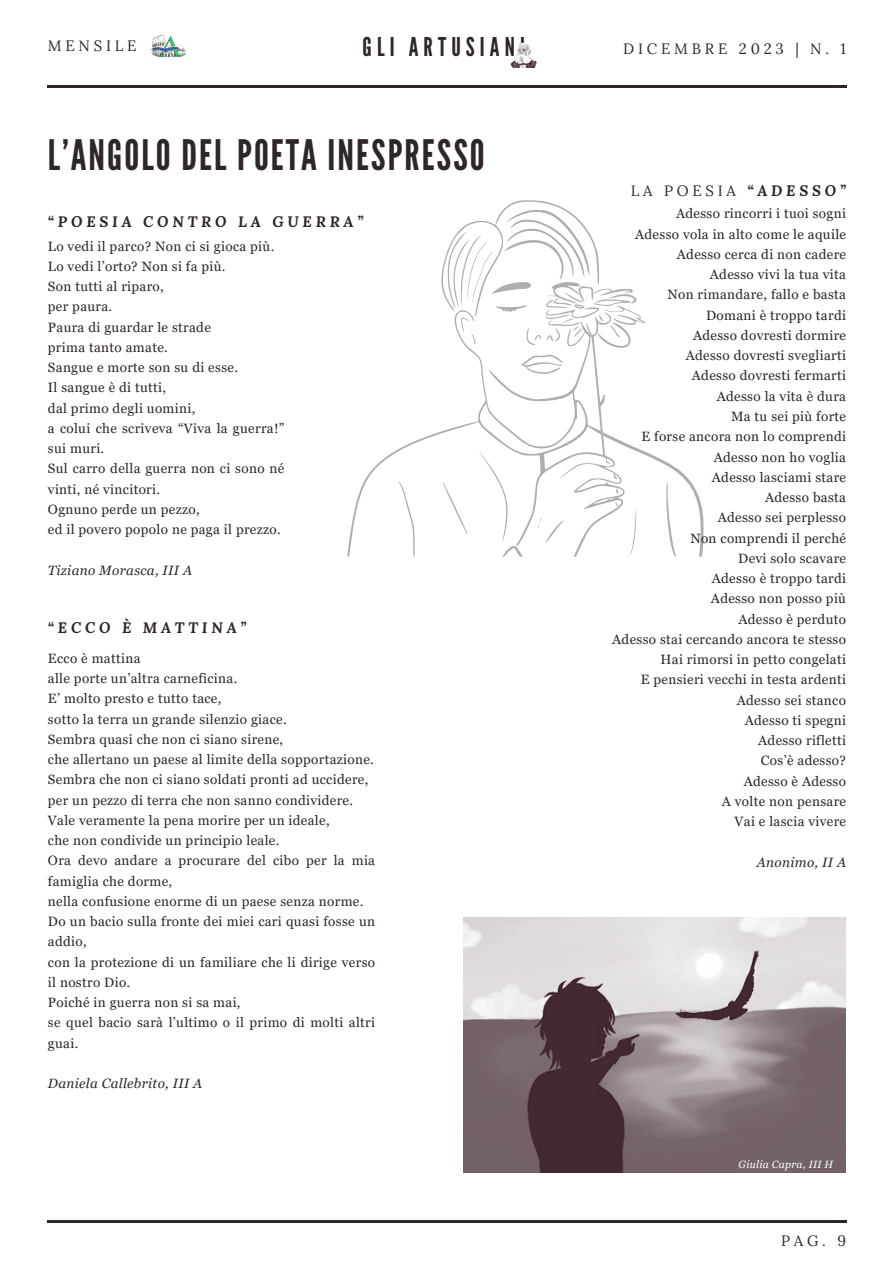
<style>
.page{position:relative;width:893px;height:1264px;background:#fff}
.page>*{position:absolute;margin:0;border:0;box-sizing:border-box;transform-origin:0 0}
.t1{font:42px "League Gothic";letter-spacing:.05em;color:#2f2726}
.t2{font:25.95px "League Gothic";letter-spacing:.195em;color:#2f2726}
.t3{font:15px "Lora";letter-spacing:.25em;color:#2f2726}
.t4{font:italic 700 15px "Lora";letter-spacing:.25em;color:#2f2726}
.t5{font:13.5px/20.2px "Georgia Pro";letter-spacing:.025em;color:#2f2726}
.t6{font:italic 13.5px "Georgia Pro";letter-spacing:.025em;color:#2f2726}
.t7{font:italic 10.5px "Georgia Pro";letter-spacing:.025em;color:#fff}
.s1{font-weight:700;font-style:italic}
</style>
<div class="page">
<hr style="left:47px;top:86px;width:799px;height:2px;background:#2f2726">
<img style="left:510px;top:42px;width:27px;height:25px">
<img style="left:150px;top:34px;width:36px;height:24px">
<hr style="left:47px;top:1220px;width:799px;height:2px;background:#2f2726">
<img style="left:463px;top:917px;width:382px;height:255px">
<svg style="left:347px;top:322px;width:356px;height:235px"></svg>
<svg style="left:440px;top:200px;width:205px;height:148px"></svg>
<svg style="left:521px;top:354px;width:42px;height:20px"></svg>
<svg style="left:398px;top:480px;width:17px;height:77px"></svg>
<svg style="left:442px;top:482px;width:26px;height:54px"></svg>
<svg style="left:666px;top:480px;width:10px;height:77px"></svg>
<svg style="left:615px;top:488px;width:4px;height:6px"></svg>
<svg style="left:614px;top:502px;width:4px;height:5px"></svg>
<svg style="left:630px;top:504px;width:6px;height:51px"></svg>
<svg style="left:538px;top:517px;width:25px;height:26px"></svg>
<svg style="left:478px;top:450px;width:44px;height:107px"></svg>
<h4 class="t2" style="left:362px;top:32px;width:164px">GLI ARTUSIANI</h4>
<h5 class="t3" style="left:48px;top:35px;width:90px">MENSILE</h5>
<p class="t3" style="left:623px;top:39px;width:224px">DICEMBRE 2023 | N. 1</p>
<h4 class="t1" style="left:48px;top:131px;width:438px">L’ANGOLO DEL POETA INESPRESSO</h4>
<h3 class="t4" style="left:48px;top:212px;width:317px">“POESIA CONTRO LA GUERRA”</h3>
<h5 class="t5" style="left:48px;top:236px;width:238px">Lo vedi il parco? Non ci si gioca più.<br>Lo vedi l’orto? Non si fa più.<br>Son tutti al riparo,<br>per paura.<br>Paura di guardar le strade<br>prima tanto amate.<br>Sangue e morte son su di esse.<br>Il sangue è di tutti,<br>dal primo degli uomini,<br>a colui che scriveva “Viva la guerra!” sui muri.<br>Sul carro della guerra non ci sono né vinti, né vincitori.<br>Ognuno perde un pezzo,<br>ed il povero popolo ne paga il prezzo.</h5>
<h5 class="t6" style="left:48px;top:562px;width:146px">Tiziano Morasca, III A</h5>
<p class="t4" style="left:48px;top:617px;width:200px">“ECCO È MATTINA”</p>
<h5 class="t5" style="left:48px;top:648px;width:328px">Ecco è mattina<br>alle porte un’altra carneficina.<br>E’ molto presto e tutto tace,<br>sotto la terra un grande silenzio giace.<br>Sembra quasi che non ci siano sirene,<br>che allertano un paese al limite della sopportazione.<br>Sembra che non ci siano soldati pronti ad uccidere, per un pezzo di terra che non sanno condividere.<br>Vale veramente la pena morire per un ideale,<br>che non condivide un principio leale.<br>Ora devo andare a procurare del cibo per la mia famiglia che dorme,<br>nella confusione enorme di un paese senza norme.<br>Do un bacio sulla fronte dei miei cari quasi fosse un addio,<br>con la protezione di un familiare che li dirige verso il nostro Dio.<br>Poiché in guerra non si sa mai,<br>se quel bacio sarà l’ultimo o il primo di molti altri guai.</h5>
<h5 class="t6" style="left:48px;top:1075px;width:156px">Daniela Callebrito, III A</h5>
<h3 class="t3" style="left:630px;top:181px;width:217px">LA POESIA <span class="s1">“ADESSO”</span></h3>
<h4 class="t5" style="left:612px;top:203px;width:235px;text-align:right">Adesso rincorri i tuoi sogni<br>Adesso vola in alto come le aquile<br>Adesso cerca di non cadere<br>Adesso vivi la tua vita<br>Non rimandare, fallo e basta<br>Domani è troppo tardi<br>Adesso dovresti dormire<br>Adesso dovresti svegliarti<br>Adesso dovresti fermarti<br>Adesso la vita è dura<br>Ma tu sei più forte<br>E forse ancora non lo comprendi<br>Adesso non ho voglia<br>Adesso lasciami stare<br>Adesso basta<br>Adesso sei perplesso<br>Non comprendi il perché<br>Devi solo scavare<br>Adesso è troppo tardi<br>Adesso non posso più<br>Adesso è perduto<br>Adesso stai cercando ancora te stesso<br>Hai rimorsi in petto congelati<br>E pensieri vecchi in testa ardenti<br>Adesso sei stanco<br>Adesso ti spegni<br>Adesso rifletti<br>Cos’è adesso?<br>Adesso è Adesso<br>A volte non pensare<br>Vai e lascia vivere</h4>
<h1 class="t6" style="left:756px;top:854px;width:91px">Anonimo, II A</h1>
<p class="t7" style="left:738px;top:1158px;width:96px">Giulia Capra, III H</p>
<h5 class="t3" style="left:781px;top:1230px;width:66px">PAG. 9</h5>
</div>
